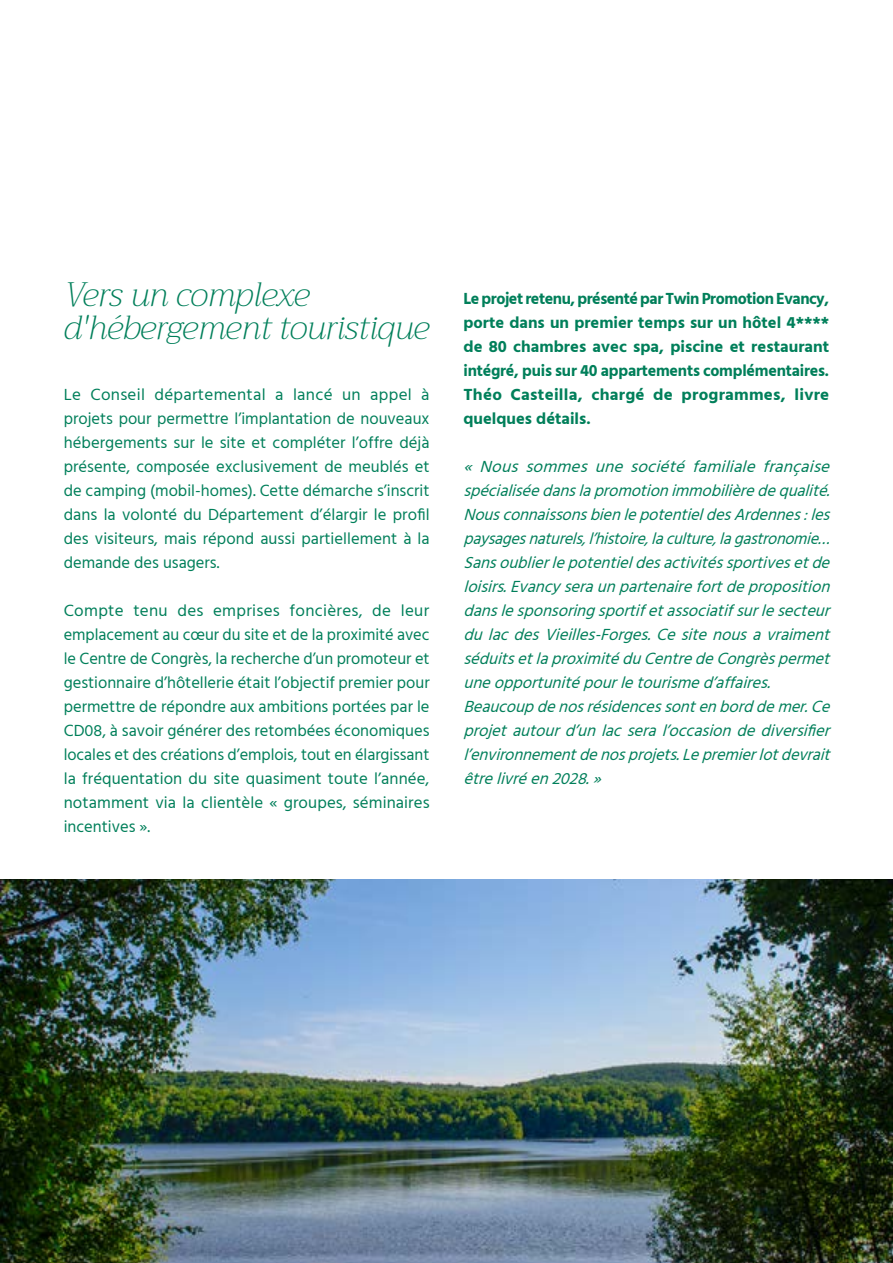
<style>
.page{position:relative;width:893px;height:1263px;background:#fff}
.page>*{position:absolute;margin:0;border:0;box-sizing:border-box;transform-origin:0 0}
.t1{font:italic 200 33px/33px "Trirong";letter-spacing:-.01em;color:#007f5a}
.t2{font:16.5px/24px "Hind Guntur";color:#007f5a;text-align:justify}
.t3{font:italic 16.5px/24px "Hind Guntur";color:#007f5a}
.t4{font:700 16.5px/24px "Hind Guntur";letter-spacing:.015em;color:#007f5a;text-align:justify}
</style>
<div class="page">
<img style="left:0;top:880px;width:893px;height:383px">
<h1 class="t1" style="left:64px;top:279px;width:367px">Vers un complexe d'hébergement touristique</h1>
<p class="t2" style="left:64px;top:382px;width:367px">Le Conseil départemental a lancé un appel à projets pour permettre l’implantation de nouveaux hébergements sur le site et compléter l’offre déjà présente, composée exclusivement de meublés et de camping (mobil-homes). Cette démarche s’inscrit dans la volonté du Département d’élargir le profil des visiteurs, mais répond aussi partiellement à la demande des usagers.</p>
<p class="t2" style="left:64px;top:598px;width:367px">Compte tenu des emprises foncières, de leur emplacement au cœur du site et de la proximité avec le Centre de Congrès, la recherche d’un promoteur et gestionnaire d’hôtellerie était l’objectif premier pour permettre de répondre aux ambitions portées par le CD08, à savoir générer des retombées économiques locales et des créations d’emplois, tout en élargissant la fréquentation du site quasiment toute l’année, notamment via la clientèle « groupes, séminaires incentives ».</p>
<p class="t4" style="left:463px;top:286px;width:367px">Le projet retenu, présenté par Twin Promotion Evancy, porte dans un premier temps sur un hôtel 4**** de 80 chambres avec spa, piscine et restaurant intégré, puis sur 40 appartements complémentaires.<br>Théo Casteilla, chargé de programmes, livre quelques détails.</p>
<p class="t3" style="left:463px;top:454px;width:375px">«Noussommesunesociétéfamilialefrançaise spécialiséedanslapromotionimmobilièredequalité.<br>NousconnaissonsbienlepotentieldesArdennes:les paysagesnaturels,l’histoire,laculture,lagastronomie… Sansoublierlepotentieldesactivitéssportivesetde loisirs.Evancyseraunpartenairefortdeproposition danslesponsoringsportifetassociatifsurlesecteur dulacdesVieilles-Forges.Cesitenousavraiment séduitsetlaproximitéduCentredeCongrèspermet uneopportunitépourletourismed’affaires.<br>Beaucoupdenosrésidencessontenborddemer.Ce projetautourd’unlacseral’occasiondediversifier l’environnementdenosprojets.Lepremierlotdevrait êtrelivréen2028.»</p>
</div>
